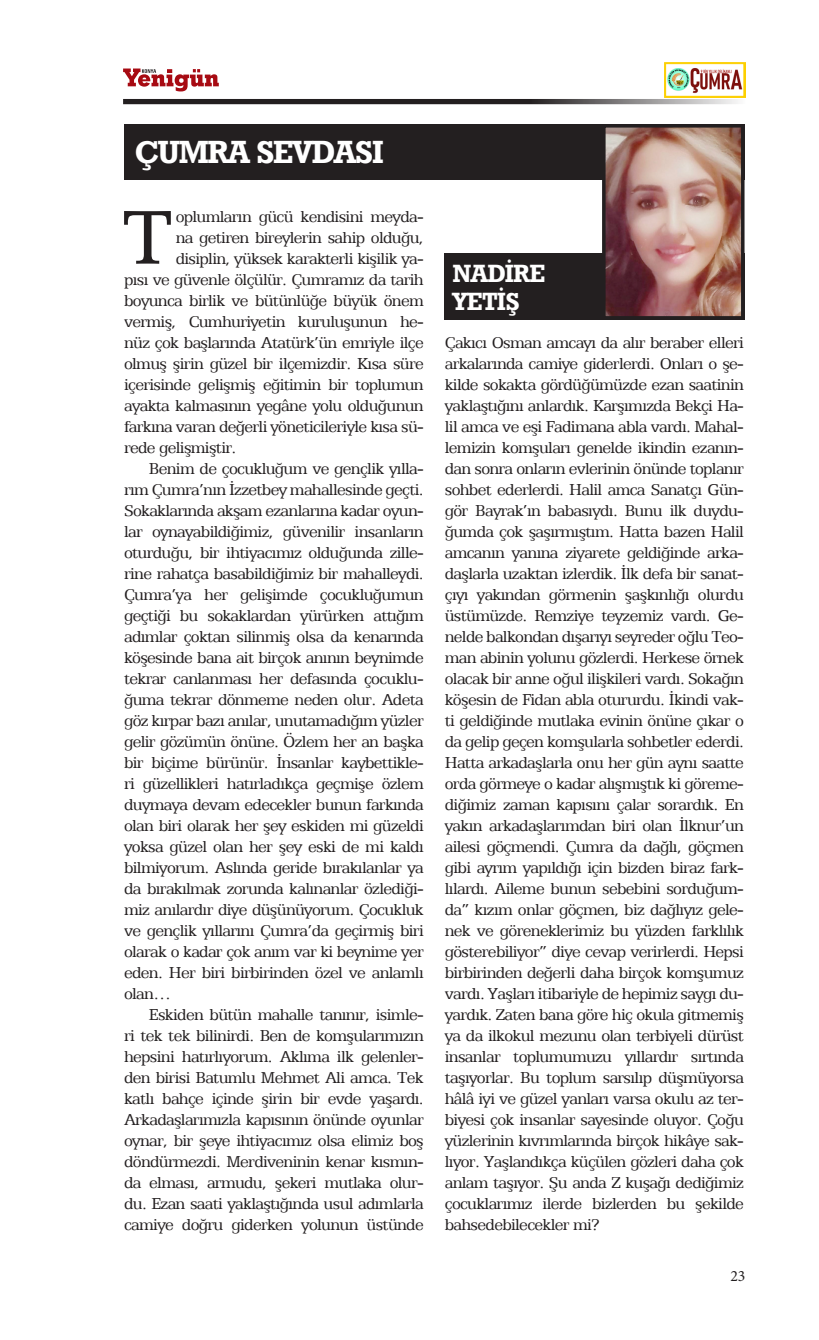
<style>
.page{position:relative;width:819px;height:1340px;background:#fff}
.page>*{position:absolute;margin:0;border:0;box-sizing:border-box;transform-origin:0 0}
.metin{font:86.1px "Egyptian 505 BT";color:#231f20}
.yatay_baslık{font:31.5px "Geometric Slab 712 BT Bold A";letter-spacing:-.03em;color:#fff}
.yatay_baslık-2{font:24.5px "Geometric Slab 712 BT Bold A";letter-spacing:-.01em;color:#fff}
.metin-2{font:17.5px/21px "Egyptian 505 BT";letter-spacing:-.04em;color:#231f20;text-align:justify}
.t1{font:15.75px "Minion Pro";color:#231f20}
</style>
<div class="page">
<svg style="left:123px;top:68px;width:96px;height:23px"></svg>
<svg style="left:123px;top:99px;width:615px;height:5px;background:#464344"></svg>
<img style="left:664px;top:62px;width:81px;height:35px">
<div style="left:124px;top:124px;width:620px;height:56px;background:#231f20"></div>
<div style="left:444px;top:253px;width:300px;height:67px;background:#231f20"></div>
<img style="left:607px;top:129px;width:132px;height:185px">
<div style="left:602px;top:124px;width:142px;height:195px;border:4px solid #231f20"></div>
<p class="yatay_baslık" style="left:135px;top:133px;width:250px">ÇUMRA SEVDASI</p>
<p class="metin" style="left:122px;top:187px;width:53px">T</p>
<p class="metin-2" style="left:176px;top:205px;width:249px">oplumların gücü kendisini meyda-</p>
<p class="metin-2" style="left:176px;top:226px;width:249px">na getiren bireylerin sahip olduğu,</p>
<p class="metin-2" style="left:176px;top:247px;width:249px">disiplin, yüksek karakterli kişilik ya-</p>
<p class="metin-2" style="left:124px;top:268px;width:301px">pısı ve güvenle ölçülür. Çumramız da tarih</p>
<p class="metin-2" style="left:124px;top:289px;width:301px">boyunca birlik ve bütünlüğe büyük önem</p>
<p class="metin-2" style="left:124px;top:310px;width:301px">vermiş, Cumhuriyetin kuruluşunun he-</p>
<p class="metin-2" style="left:124px;top:331px;width:301px">nüz çok başlarında Atatürk’ün emriyle ilçe</p>
<p class="metin-2" style="left:124px;top:352px;width:301px">olmuş şirin güzel bir ilçemizdir. Kısa süre</p>
<p class="metin-2" style="left:124px;top:373px;width:301px">içerisinde gelişmiş eğitimin bir toplumun</p>
<p class="metin-2" style="left:124px;top:394px;width:301px">ayakta kalmasının yegâne yolu olduğunun</p>
<p class="metin-2" style="left:124px;top:415px;width:301px">farkına varan değerli yöneticileriyle kısa sü-</p>
<p class="metin-2" style="left:124px;top:436px;width:114px">rede gelişmiştir.</p>
<p class="metin-2" style="left:124px;top:457px;width:301px;text-indent:25px">Benim de çocukluğum ve gençlik yılla&shy;rım Çumra’nın İzzetbey mahallesinde geçti.<br>Sokaklarında akşam ezanlarına kadar oyun&shy;lar oynayabildiğimiz, güvenilir insanların oturduğu, bir ihtiyacımız olduğunda zille&shy;rine rahatça basabildiğimiz bir mahalleydi.<br>Çumra’ya her gelişimde çocukluğumun geçtiği bu sokaklardan yürürken attığım adımlar çoktan silinmiş olsa da kenarında köşesinde bana ait birçok anının beynimde tekrar canlanması her defasında çocuklu&shy;ğuma tekrar dönmeme neden olur. Adeta göz kırpar bazı anılar, unutamadığım yüzler gelir gözümün önüne. Özlem her an başka bir biçime bürünür. İnsanlar kaybettikle&shy;ri güzellikleri hatırladıkça geçmişe özlem duymaya devam edecekler bunun farkında olan biri olarak her şey eskiden mi güzeldi yoksa güzel olan her şey eski de mi kaldı bilmiyorum. Aslında geride bırakılanlar ya da bırakılmak zorunda kalınanlar özlediği&shy;miz anılardır diye düşünüyorum. Çocukluk ve gençlik yıllarını Çumra’da geçirmiş biri olarak o kadar çok anım var ki beynime yer eden. Her biri birbirinden özel ve anlamlı olan…</p>
<p class="metin-2" style="left:124px;top:1003px;width:301px;text-indent:25px">Eskiden bütün mahalle tanınır, isimle&shy;ri tek tek bilinirdi. Ben de komşularımızın hepsini hatırlıyorum. Aklıma ilk gelenler&shy;den birisi Batumlu Mehmet Ali amca. Tek katlı bahçe içinde şirin bir evde yaşardı.<br>Arkadaşlarımızla kapısının önünde oyunlar oynar, bir şeye ihtiyacımız olsa elimiz boş döndürmezdi. Merdiveninin kenar kısmın&shy;da elması, armudu, şekeri mutlaka olur&shy;du. Ezan saati yaklaştığında usul adımlarla camiye doğru giderken yolunun üstünde</p>
<p class="yatay_baslık-2" style="left:453px;top:258px;width:94px">NADİRE</p>
<p class="yatay_baslık-2" style="left:453px;top:286px;width:69px">YETİŞ</p>
<p class="metin-2" style="left:445px;top:332px;width:300px">Çakıcı Osman amcayı da alır beraber elleri arkalarında camiye giderlerdi. Onları o şe&shy;kilde sokakta gördüğümüzde ezan saatinin yaklaştığını anlardık. Karşımızda Bekçi Ha&shy;lil amca ve eşi Fadimana abla vardı. Mahal&shy;lemizin komşuları genelde ikindin ezanın&shy;dan sonra onların evlerinin önünde toplanır sohbet ederlerdi. Halil amca Sanatçı Gün&shy;gör Bayrak’ın babasıydı. Bunu ilk duydu&shy;ğumda çok şaşırmıştım. Hatta bazen Halil amcanın yanına ziyarete geldiğinde arka&shy;daşlarla uzaktan izlerdik. İlk defa bir sanat&shy;çıyı yakından görmenin şaşkınlığı olurdu üstümüzde. Remziye teyzemiz vardı. Ge&shy;nelde balkondan dışarıyı seyreder oğlu Teo&shy;man abinin yolunu gözlerdi. Herkese örnek olacak bir anne oğul ilişkileri vardı. Sokağın köşesin de Fidan abla otururdu. İkindi vak&shy;ti geldiğinde mutlaka evinin önüne çıkar o da gelip geçen komşularla sohbetler ederdi.<br>Hatta arkadaşlarla onu her gün aynı saatte orda görmeye o kadar alışmıştık ki göreme&shy;diğimiz zaman kapısını çalar sorardık. En yakın arkadaşlarımdan biri olan İlknur’un ailesi göçmendi. Çumra da dağlı, göçmen gibi ayrım yapıldığı için bizden biraz fark&shy;lılardı. Aileme bunun sebebini sorduğum&shy;da” kızım onlar göçmen, biz dağlıyız gele&shy;nek ve göreneklerimiz bu yüzden farklılık gösterebiliyor” diye cevap verirlerdi. Hepsi birbirinden değerli daha birçok komşumuz vardı. Yaşları itibariyle de hepimiz saygı du&shy;yardık. Zaten bana göre hiç okula gitmemiş ya da ilkokul mezunu olan terbiyeli dürüst insanlar toplumumuzu yıllardır sırtında taşıyorlar. Bu toplum sarsılıp düşmüyorsa hâlâ iyi ve güzel yanları varsa okulu az ter&shy;biyesi çok insanlar sayesinde oluyor. Çoğu yüzlerinin kıvrımlarında birçok hikâye sak&shy;lıyor. Yaşlandıkça küçülen gözleri daha çok anlam taşıyor. Şu anda Z kuşağı dediğimiz çocuklarımız ilerde bizlerden bu şekilde bahsedebilecekler mi?</p>
<p class="t1" style="left:730px;top:1265px;width:17px">23</p>
</div>
